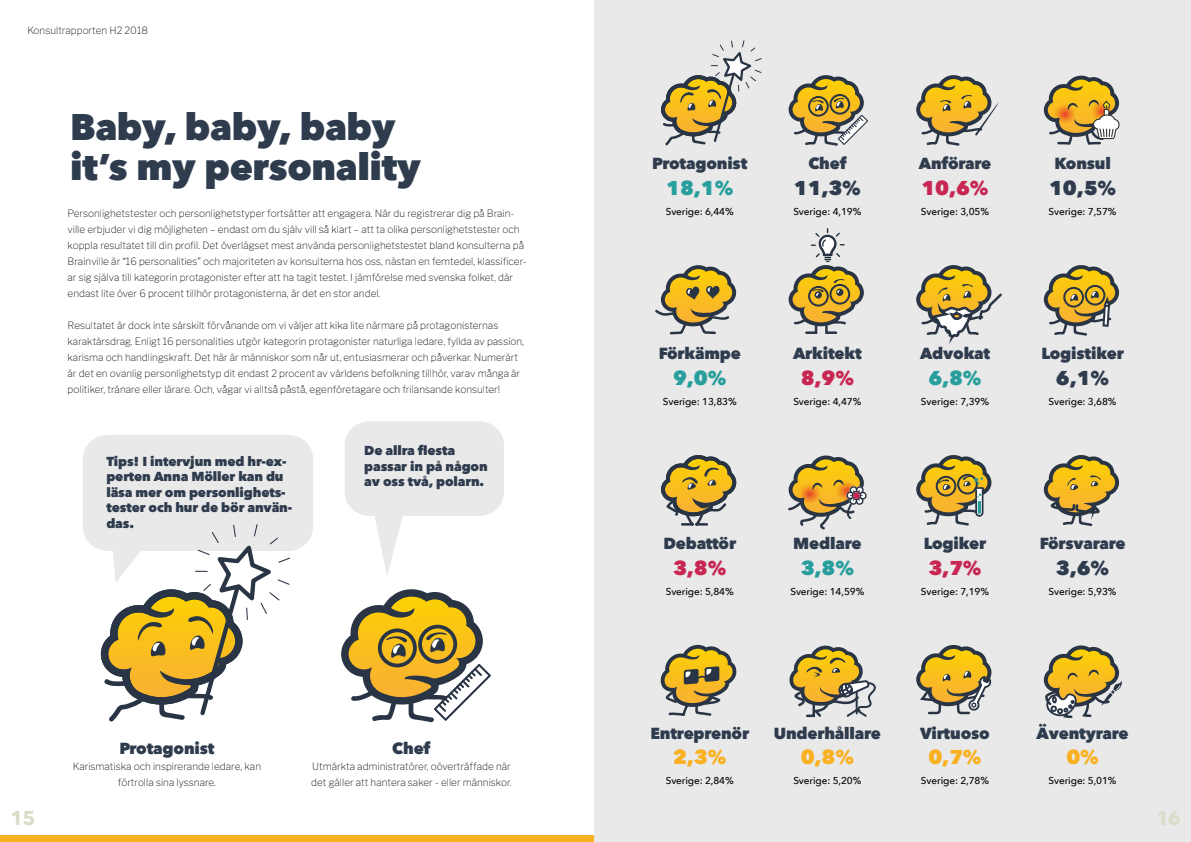
<style>
.page{position:relative;width:1191px;height:842px;background:#fff}
.page>*{position:absolute;margin:0;border:0;box-sizing:border-box;transform-origin:0 0}
.t1{font:800 37px/40px "Avenir Next";letter-spacing:-.01em;color:#2f3c4e}
.t2{font:800 20px "Avenir Next";color:#2f3c4e}
.t3{font:800 20px "Avenir Next";color:#289f9c}
.t4{font:800 20px "Avenir Next";color:#c72752}
.t5{font:800 20px "Avenir Next";color:#f9b122}
.t6{font:700 20px "Avenir Next";color:#dbdbc9}
.t7{font:800 16px "Avenir Next";letter-spacing:-.01em;color:#2f3c4e}
.t8{font:800 13px/15.6px "Avenir Next";letter-spacing:-.01em;color:#2f3c4e}
.t9{font:100 10px/16px "Libre Franklin";color:#000}
.t10{font:500 10px "Avenir Next";letter-spacing:-.01em;color:#000}
</style>
<div class="page">
<svg style="left:341px;top:589px;width:150px;height:134px"></svg>
<div style="left:0;top:836px;width:595px;height:6px;background:#f9b122"></div>
<svg style="left:345px;top:421px;width:159px;height:154px"></svg>
<div style="left:595px;top:0;width:596px;height:842px;background:#e9e9e9"></div>
<svg style="left:661px;top:40px;width:101px;height:106px"></svg>
<svg style="left:655px;top:265px;width:82px;height:70px"></svg>
<svg style="left:661px;top:455px;width:76px;height:71px"></svg>
<svg style="left:660px;top:645px;width:77px;height:71px"></svg>
<svg style="left:788px;top:75px;width:80px;height:71px"></svg>
<svg style="left:788px;top:228px;width:76px;height:106px"></svg>
<svg style="left:788px;top:455px;width:79px;height:75px"></svg>
<div style="left:853px;top:492px;width:6px;height:7px;background:#c72752;border-radius:50%"></div>
<svg style="left:789px;top:645px;width:87px;height:73px"></svg>
<svg style="left:916px;top:75px;width:83px;height:71px"></svg>
<svg style="left:916px;top:265px;width:86px;height:76px"></svg>
<svg style="left:916px;top:455px;width:75px;height:71px"></svg>
<svg style="left:916px;top:645px;width:76px;height:70px"></svg>
<svg style="left:1043px;top:75px;width:77px;height:70px"></svg>
<svg style="left:1043px;top:265px;width:76px;height:71px"></svg>
<svg style="left:1043px;top:455px;width:76px;height:71px"></svg>
<svg style="left:1043px;top:645px;width:79px;height:73px"></svg>
<svg style="left:83px;top:435px;width:230px;height:287px"></svg>
<p class="t9" style="left:27px;top:22px;width:122px">Konsultrapporten H2 2018</p>
<h1 class="t1" style="left:70px;top:106px;width:352px">Baby, baby, baby it’s my personality</h1>
<p class="t9" style="left:68px;top:205px;width:460px">Personlighetstester och personlighetstyper fortsätter att engagera. När du registrerar dig på Brain&shy;ville erbjuder vi dig möjligheten – endast om du själv vill så klart – att ta olika personlighetstester och koppla resultatet till din profil. Det överlägset mest använda personlighetstestet bland konsulterna på Brainville är “16 personalities” och majoriteten av konsulterna hos oss, nästan en femtedel, klassificer&shy;ar sig själva till kategorin protagonister efter att ha tagit testet. I jämförelse med svenska folket, där endast lite över 6 procent tillhör protagonisterna, är det en stor andel.</p>
<p class="t9" style="left:68px;top:317px;width:458px">Resultatet är dock inte särskilt förvånande om vi väljer att kika lite närmare på protagonisternas karaktärsdrag. Enligt 16 personalities utgör kategorin protagonister naturliga ledare, fyllda av passion, karisma och handlingskraft. Det här är människor som når ut, entusiasmerar och påverkar. Numerärt är det en ovanlig personlighetstyp dit endast 2 procent av världens befolkning tillhör, varav många är politiker, tränare eller lärare. Och, vågar vi alltså påstå, egenföretagare och frilansande konsulter!</p>
<h3 class="t8" style="left:106px;top:453px;width:187px">Tips! I intervjun med hr-ex&shy;perten Anna Möller kan du läsa mer om personlighets&shy;tester och hur de bör använ&shy;das.</h3>
<h3 class="t8" style="left:364px;top:443px;width:125px">De allra flesta passar in på någon av oss två, polarn.</h3>
<h3 class="t7" style="left:119px;top:739px;width:97px">Protagonist</h3>
<p class="t9" style="left:73px;top:759px;width:190px;text-align:center">Karismatiska och inspirerande ledare, kan förtrolla sina lyssnare.</p>
<h3 class="t7" style="left:392px;top:739px;width:40px">Chef</h3>
<p class="t9" style="left:311px;top:759px;width:202px">Utmärkta administratörer, oöverträffade när det gäller att hantera saker - eller människor.</p>
<h3 class="t7" style="left:652px;top:154px;width:97px">Protagonist</h3>
<h2 class="t3" style="left:666px;top:175px;width:69px">18,1%</h2>
<p class="t10" style="left:666px;top:203px;width:70px">Sverige: 6,44%</p>
<h3 class="t7" style="left:808px;top:154px;width:40px">Chef</h3>
<h2 class="t2" style="left:794px;top:175px;width:69px">11,3%</h2>
<p class="t10" style="left:793px;top:203px;width:70px">Sverige: 4,19%</p>
<h3 class="t7" style="left:659px;top:344px;width:84px">Förkämpe</h3>
<h2 class="t3" style="left:673px;top:365px;width:55px">9,0%</h2>
<p class="t10" style="left:663px;top:393px;width:75px">Sverige: 13,83%</p>
<h3 class="t7" style="left:793px;top:344px;width:70px">Arkitekt</h3>
<h2 class="t4" style="left:800px;top:365px;width:55px">8,9%</h2>
<p class="t10" style="left:793px;top:393px;width:70px">Sverige: 4,47%</p>
<h3 class="t7" style="left:918px;top:154px;width:74px">Anförare</h3>
<h2 class="t4" style="left:921px;top:175px;width:69px">10,6%</h2>
<p class="t10" style="left:921px;top:203px;width:70px">Sverige: 3,05%</p>
<h3 class="t7" style="left:1054px;top:154px;width:58px">Konsul</h3>
<h2 class="t2" style="left:1049px;top:175px;width:69px">10,5%</h2>
<p class="t10" style="left:1048px;top:203px;width:70px">Sverige: 7,57%</p>
<h3 class="t7" style="left:920px;top:344px;width:72px">Advokat</h3>
<h2 class="t3" style="left:928px;top:365px;width:55px">6,8%</h2>
<p class="t10" style="left:921px;top:393px;width:70px">Sverige: 7,39%</p>
<h3 class="t7" style="left:1041px;top:344px;width:84px">Logistiker</h3>
<h2 class="t2" style="left:1056px;top:365px;width:55px">6,1%</h2>
<p class="t10" style="left:1048px;top:393px;width:70px">Sverige: 3,68%</p>
<h3 class="t7" style="left:663px;top:533px;width:74px">Debattör</h3>
<h2 class="t4" style="left:673px;top:555px;width:55px">3,8%</h2>
<p class="t10" style="left:666px;top:582px;width:70px">Sverige: 5,84%</p>
<h3 class="t7" style="left:793px;top:533px;width:70px">Medlare</h3>
<h2 class="t3" style="left:800px;top:555px;width:55px">3,8%</h2>
<p class="t10" style="left:790px;top:582px;width:75px">Sverige: 14,59%</p>
<h3 class="t7" style="left:924px;top:533px;width:64px">Logiker</h3>
<h2 class="t4" style="left:928px;top:555px;width:55px">3,7%</h2>
<p class="t10" style="left:921px;top:582px;width:70px">Sverige: 7,19%</p>
<h3 class="t7" style="left:1039px;top:533px;width:87px">Försvarare</h3>
<h2 class="t2" style="left:1056px;top:555px;width:55px">3,6%</h2>
<p class="t10" style="left:1048px;top:582px;width:70px">Sverige: 5,93%</p>
<h3 class="t7" style="left:650px;top:723px;width:100px">Entreprenör</h3>
<h2 class="t5" style="left:673px;top:745px;width:55px">2,3%</h2>
<p class="t10" style="left:666px;top:772px;width:70px">Sverige: 2,84%</p>
<h3 class="t7" style="left:774px;top:723px;width:109px">Underhållare</h3>
<h2 class="t5" style="left:800px;top:745px;width:55px">0,8%</h2>
<p class="t10" style="left:793px;top:772px;width:70px">Sverige: 5,20%</p>
<h3 class="t7" style="left:920px;top:723px;width:71px">Virtuoso</h3>
<h2 class="t5" style="left:928px;top:745px;width:55px">0,7%</h2>
<p class="t10" style="left:921px;top:772px;width:70px">Sverige: 2,78%</p>
<h3 class="t7" style="left:1036px;top:723px;width:93px">Äventyrare</h3>
<h2 class="t5" style="left:1066px;top:745px;width:34px">0%</h2>
<p class="t10" style="left:1048px;top:772px;width:70px">Sverige: 5,01%</p>
<h2 class="t6" style="left:10px;top:801px;width:26px">15</h2>
<h2 class="t6" style="left:1156px;top:801px;width:26px">16</h2>
</div>
